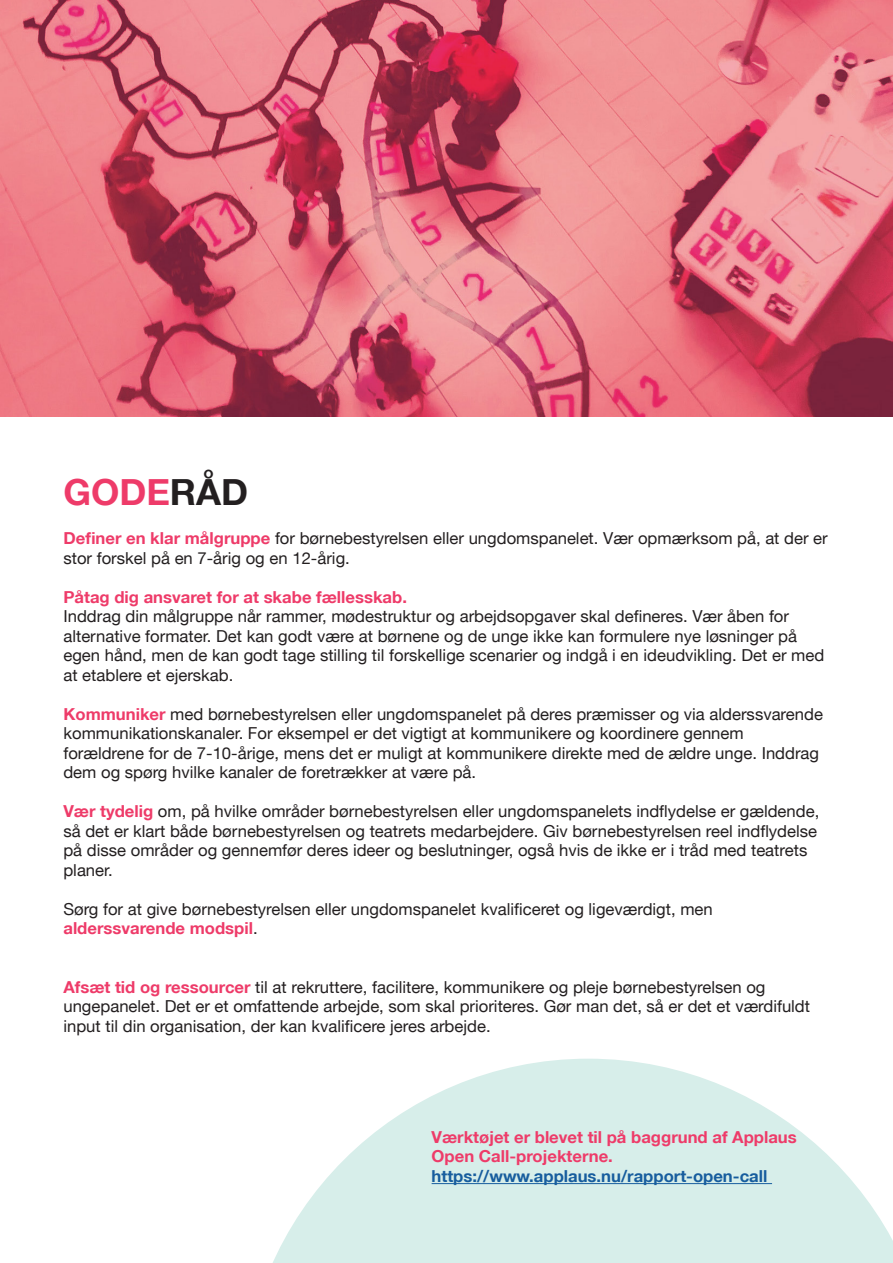
<style>
.page{position:relative;width:893px;height:1263px;background:#fff}
.page>*{position:absolute;margin:0;border:0;box-sizing:border-box;transform-origin:0 0}
.t1{font:700 36px "Helvetica Neue LT";color:#ee3b69}
.t2{font:16.5px/19.5px "Helvetica Neue LT";color:#231f20}
.t3{font:700 16.5px/19.5px "Helvetica Neue LT";color:#ee3b69}
.t4{font:700 16.5px "Helvetica Neue LT";color:#175d9e}
.s1{color:#231f20}
.s2{font-weight:700;color:#ee3b69}
</style>
<div class="page">
<svg style="left:273px;top:1059px;width:620px;height:204px;fill:#d7eeea"></svg>
<img style="left:0;top:0;width:893px;height:417px">
<hr style="left:432px;top:1183px;width:340px;height:1px;background:#175d9e">
<p class="t1" style="left:63px;top:470px;width:186px">GODE<span class="s1">RÅD</span></p>
<p class="t2" style="left:63px;top:528px;width:766px"><span class="s2">Definer en klar målgruppe</span> for børnebestyrelsen eller ungdomspanelet. Vær opmærksom på, at der er stor forskel på en 7-årig og en 12-årig.</p>
<p class="t3" style="left:63px;top:587px;width:345px">Påtag dig ansvaret for at skabe fællesskab.</p>
<p class="t2" style="left:63px;top:606px;width:762px">Inddrag din målgruppe når rammer, mødestruktur og arbejdsopgaver skal defineres. Vær åben for alternative formater. Det kan godt være at børnene og de unge ikke kan formulere nye løsninger på egen hånd, men de kan godt tage stilling til forskellige scenarier og indgå i en ideudvikling. Det er med at etablere et ejerskab.</p>
<p class="t2" style="left:63px;top:704px;width:761px"><span class="s2">Kommuniker</span> med børnebestyrelsen eller ungdomspanelet på deres præmisser og via alderssvarende kommunikationskanaler. For eksempel er det vigtigt at kommunikere og koordinere gennem forældrene for de 7-10-årige, mens det er muligt at kommunikere direkte med de ældre unge. Inddrag dem og spørg hvilke kanaler de foretrækker at være på.</p>
<p class="t2" style="left:63px;top:801px;width:757px"><span class="s2">Vær tydelig</span> om, på hvilke områder børnebestyrelsen eller ungdomspanelets indflydelse er gældende, så det er klart både børnebestyrelsen og teatrets medarbejdere. Giv børnebestyrelsen reel indflydelse på disse områder og gennemfør deres ideer og beslutninger, også hvis de ikke er i tråd med teatrets planer.</p>
<p class="t2" style="left:63px;top:899px;width:651px">Sørg for at give børnebestyrelsen eller ungdomspanelet kvalificeret og ligeværdigt, men <span class="s2">alderssvarende modspil</span>.</p>
<p class="t2" style="left:63px;top:977px;width:748px"><span class="s2">Afsæt tid og ressourcer</span> til at rekruttere, facilitere, kommunikere og pleje børnebestyrelsen og ungepanelet. Det er et omfattende arbejde, som skal prioriteres. Gør man det, så er det et værdifuldt input til din organisation, der kan kvalificere jeres arbejde.</p>
<p class="t3" style="left:432px;top:1127px;width:367px">Værktøjet er blevet til på baggrund af Applaus<br>Open Call-projekterne.</p>
<p class="t4" style="left:432px;top:1166px;width:337px">https://www.applaus.nu/rapport-open-call</p>
</div>
